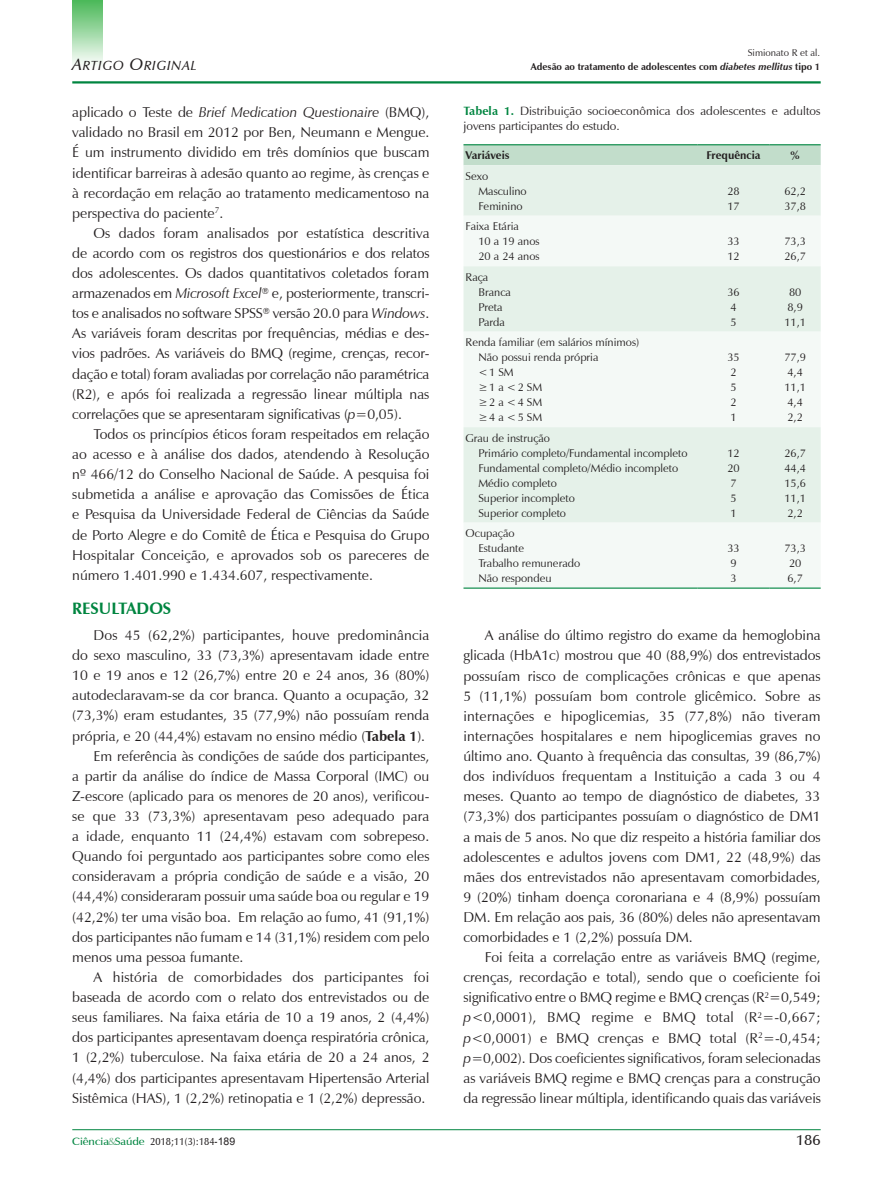
<style>
.page{position:relative;width:893px;height:1191px;background:#fff}
.page>*{position:absolute;margin:0;border:0;box-sizing:border-box;transform-origin:0 0}
.t1{font:700 16.5px "Zapf Humanist 601 BT";color:#008540}
.t2{font:600 15px "Zapf Humanist 601 BT";color:#231f20}
.t3{font:14.25px/20.1px "Zapf Humanist 601 BT";color:#231f20;text-align:justify}
.t4{font:13.2px "Zapf Humanist 601 BT Demi Italic SC800";letter-spacing:.065em;color:#231f20}
.t5{font:12px/14.2px "Zapf Humanist 601 BT";letter-spacing:.01em;color:#231f20}
.t6{font:11.25px/15px "Zapf Humanist 601 BT";color:#231f20}
.t7{font:700 11.25px "Zapf Humanist 601 BT";color:#231f20}
.t8{font:600 10.5px "Zapf Humanist 601 BT";color:#231f20;scale:.9 1}
.t9{font:700 9.75px/13.5px "Zapf Humanist 601 BT";color:#231f20;text-align:right}
.s1{font-size:16.5px}
.s2{font-style:italic}
.s3{color:#312f30}
.s4{font-weight:700}
.s5{font-weight:400}
.s6{font-weight:700;color:#008540}
.s7{color:#008540}
.s8{color:#71b48c}
.s9{font-family:"Arial";font-weight:400}
</style>
<div class="page">
<hr style="left:72px;top:1129px;width:749px;height:1px;background:#008540">
<hr style="left:72px;top:81px;width:749px;height:2px;background:#008540">
<div style="left:71px;top:9px;width:33px;height:64px;background:#49b857;opacity:.75"></div>
<div style="left:71px;top:0;width:33px;height:35px;background:#49b857;opacity:.75"></div>
<div style="left:463px;top:145px;width:358px;height:20px;background:#c2ddcb"></div>
<div style="left:463px;top:165px;width:358px;height:51px;background:#e5f1e9"></div>
<svg style="left:463px;top:216px;width:358px;height:371px;fill:#f4f9f6"></svg>
<hr style="left:463px;top:144px;width:234px;height:1px;background:#008540">
<hr style="left:697px;top:144px;width:73px;height:1px;background:#008540">
<hr style="left:770px;top:144px;width:51px;height:1px;background:#008540">
<hr style="left:463px;top:587px;width:234px;height:1px;background:#008540">
<hr style="left:697px;top:587px;width:73px;height:1px;background:#008540">
<hr style="left:770px;top:587px;width:51px;height:1px;background:#008540">
<p class="t4" style="left:72px;top:57px;width:126px"><span class="s1">A</span>RTIGO <span class="s1">O</span>RIGINAL</p>
<p class="t3" style="left:72px;top:102px;width:359px">aplicado o Teste de <span class="s2">Brief Medication Questionaire</span> (BMQ), validado no Brasil em 2012 por Ben, Neumann e Mengue.<br>É um instrumento dividido em três domínios que buscam identificar barreiras à adesão quanto ao regime, às crenças e à recordação em relação ao tratamento medicamentoso na perspectiva do paciente<sup>7</sup>.</p>
<p class="t3" style="left:72px;top:223px;width:359px;text-indent:21px">Os dados foram analisados por estatística descritiva de acordo com os registros dos questionários e dos relatos dos adolescentes. Os dados quantitativos coletados foram armazenados em <span class="s2">Microsoft Excel</span><sup>®</sup> e, posteriormente, transcri&shy;tos e analisados no software SPSS<sup>®</sup> versão 20.0 para <span class="s2">Windows</span>.<br>As variáveis foram descritas por frequências, médias e des&shy;vios padrões. As variáveis do BMQ (regime, crenças, recor&shy;dação e total) foram avaliadas por correlação não paramétrica (R2), e após foi realizada a regressão linear múltipla nas correlações que se apresentaram significativas (<span class="s2">p</span>=0,05).</p>
<p class="t3" style="left:72px;top:424px;width:359px;text-indent:21px">Todos os princípios éticos foram respeitados em relação ao acesso e à análise dos dados, atendendo à Resolução nº <span class="s3">4</span>66/12 do Conselho Nacional de Saúde. A pesquisa foi submetida a análise e aprovação das Comissões de Ética e Pesquisa da Universidade Federal de Ciências da Saúde de Porto Alegre e do Comitê de Ética e Pesquisa do Grupo Hospitalar Conceição, e aprovados sob os pareceres de número 1.<span class="s3">4</span>01.990 e 1.<span class="s3">4</span>3<span class="s3">4</span>.607, respectivamente.</p>
<p class="t1" style="left:72px;top:597px;width:101px">RESULTADOS</p>
<p class="t3" style="left:94px;top:625px;width:337px">Dos <span class="s3">4</span>5 (62,2%) participantes, houve predominância</p>
<p class="t3" style="left:72px;top:645px;width:359px">do sexo masculino, 33 (73,3%) apresentavam idade entre</p>
<p class="t3" style="left:72px;top:665px;width:359px">10 e 19 anos e 12 (26,7%) entre 20 e 2<span class="s3">4</span> anos, 36 (80%)</p>
<p class="t3" style="left:72px;top:685px;width:359px">autodeclaravam-se da cor branca. Quanto a ocupação, 32</p>
<p class="t3" style="left:72px;top:705px;width:359px">(73,3%) eram estudantes, 35 (77,9%) não possuíam renda</p>
<p class="t3" style="left:72px;top:725px;width:354px">própria, e 20 (<span class="s3">44</span>,<span class="s3">4</span>%) estavam no ensino médio (<span class="s4">Tabela 1</span>).</p>
<p class="t3" style="left:94px;top:745px;width:337px">Em referência às condições de saúde dos participantes,</p>
<p class="t3" style="left:72px;top:766px;width:359px">a partir da análise do índice de Massa Corporal (IMC) ou</p>
<p class="t3" style="left:72px;top:786px;width:359px">Z-escore (aplicado para os menores de 20 anos), verificou-</p>
<p class="t3" style="left:72px;top:806px;width:359px">se que 33 (73,3%) apresentavam peso adequado para</p>
<p class="t3" style="left:72px;top:826px;width:359px">a idade, enquanto 11 (2<span class="s3">4</span>,<span class="s3">4</span>%) estavam com sobrepeso.</p>
<p class="t3" style="left:72px;top:846px;width:359px">Quando foi perguntado aos participantes sobre como eles</p>
<p class="t3" style="left:72px;top:866px;width:359px">consideravam a própria condição de saúde e a visão, 20</p>
<p class="t3" style="left:72px;top:886px;width:359px">(<span class="s3">44</span>,<span class="s3">4</span>%) consideraram possuir uma saúde boa ou regular e 19</p>
<p class="t3" style="left:72px;top:906px;width:359px">(<span class="s3">4</span>2,2%) ter uma visão boa. Em relação ao fumo, <span class="s3">4</span>1 (91,1%)</p>
<p class="t3" style="left:72px;top:926px;width:359px">dos participantes não fumam e 1<span class="s3">4</span> (31,1%) residem com pelo</p>
<p class="t3" style="left:72px;top:947px;width:173px">menos uma pessoa fumante.</p>
<p class="t3" style="left:94px;top:967px;width:337px">A história de comorbidades dos participantes foi</p>
<p class="t3" style="left:72px;top:987px;width:359px">baseada de acordo com o relato dos entrevistados ou de</p>
<p class="t3" style="left:72px;top:1007px;width:359px">seus familiares. Na faixa etária de 10 a 19 anos, 2 (<span class="s3">4</span>,<span class="s3">4</span>%)</p>
<p class="t3" style="left:72px;top:1027px;width:359px">dos participantes apresentavam doença respiratória crônica,</p>
<p class="t3" style="left:72px;top:1047px;width:359px">1 (2,2%) tuberculose. Na faixa etária de 20 a 2<span class="s3">4</span> anos, 2</p>
<p class="t3" style="left:72px;top:1067px;width:359px">(<span class="s3">4</span>,<span class="s3">4</span>%) dos participantes apresentavam Hipertensão Arterial</p>
<p class="t3" style="left:72px;top:1087px;width:355px">Sistêmica (HAS), 1 (2,2%) retinopatia e 1 (2,2%) depressão.</p>
<p class="t9" style="left:531px;top:46px;width:291px"><span class="s5">Simionato R et al.<br></span>Adesão ao tratamento de adolescentes com <span class="s2">diabetes mellitus</span> tipo 1</p>
<p class="t5" style="left:463px;top:104px;width:359px"><span class="s6">Tabela 1.</span> Distribuição socioeconômica dos adolescentes e adultos jovens participantes do estudo.</p>
<p class="t7" style="left:466px;top:148px;width:46px">Variáveis</p>
<p class="t7" style="left:706px;top:148px;width:56px">Frequência</p>
<p class="t7" style="left:791px;top:148px;width:11px">%</p>
<p class="t6" style="left:478px;top:168px;width:50px;text-indent:-13px">Sexo<br>Masculino<br>Feminino</p>
<p class="t6" style="left:727px;top:183px;width:14px">28<br>17</p>
<p class="t6" style="left:784px;top:183px;width:23px">62,2<br>37,8</p>
<p class="t6" style="left:478px;top:219px;width:63px;text-indent:-13px">Faixa Etária<br>10 a 19 anos<br>20 a 24 anos</p>
<p class="t6" style="left:478px;top:269px;width:34px;text-indent:-13px">Raça<br>Branca<br>Preta<br>Parda</p>
<p class="t6" style="left:478px;top:335px;width:162px;text-indent:-13px">Renda familiar (em salários mínimos)<br>Não possui renda própria<br>&lt;1 SM<br>≥ 1a&lt; 2SM<br>≥ 2a&lt; 4SM<br>≥ 4a&lt; 5SM</p>
<p class="t6" style="left:478px;top:430px;width:211px;text-indent:-13px">Grau de instrução<br>Primário completo/Fundamental incompleto<br>Fundamental completo/Médio incompleto<br>Médio completo<br>Superior incompleto<br>Superior completo</p>
<p class="t6" style="left:478px;top:525px;width:103px;text-indent:-13px">Ocupação<br>Estudante<br>Trabalho remunerado<br>Não respondeu</p>
<p class="t6" style="left:727px;top:234px;width:14px">33<br>12</p>
<p class="t6" style="left:784px;top:234px;width:23px">73,3<br>26,7</p>
<p class="t6" style="left:727px;top:284px;width:14px">36<br>4<br>5</p>
<p class="t6" style="left:784px;top:284px;width:23px;text-align:center">80<br>8,9<br>11,1</p>
<p class="t6" style="left:727px;top:350px;width:14px">35<br>2<br>5<br>2<br>1</p>
<p class="t6" style="left:784px;top:350px;width:23px">77,9<br>4,4<br>11,1<br>4,4<br>2,2</p>
<p class="t6" style="left:727px;top:445px;width:14px">12<br>20<br>7<br>5<br>1</p>
<p class="t6" style="left:784px;top:445px;width:23px;text-align:justify">26,7<br>44,4<br>15,6<br>11,1<br>2,2</p>
<p class="t6" style="left:727px;top:540px;width:14px">33<br>9<br>3</p>
<p class="t6" style="left:784px;top:540px;width:23px">73,3<br>20<br>6,7</p>
<p class="t3" style="left:463px;top:625px;width:359px;text-indent:21px">A análise do último registro do exame da hemoglobina glicada (HbA1c) mostrou que <span class="s3">4</span>0 (88,9%) dos entrevistados possuíam risco de complicações crônicas e que apenas 5 (11,1%) possuíam bom controle glicêmico. Sobre as internações e hipoglicemias, 35 (77,8%) não tiveram internações hospitalares e nem hipoglicemias graves no último ano. Quanto à frequência das consultas, 39 (86,7%) dos indivíduos frequentam a Instituição a cada 3 ou <span class="s3">4 </span>meses. Quanto ao tempo de diagnóstico de diabetes, 33 (73,3%) dos participantes possuíam o diagnóstico de DM1 a mais de 5 anos. No que diz respeito a história familiar dos adolescentes e adultos jovens com DM1, 22 (<span class="s3">4</span>8,9%) das mães dos entrevistados não apresentavam comorbidades, 9 (20%) tinham doença coronariana e <span class="s3">4</span> (8,9%) possuíam DM. Em relação aos pais, 36 (80%) deles não apresentavam comorbidades e 1 (2,2%) possuía DM.</p>
<p class="t3" style="left:463px;top:947px;width:359px;text-indent:21px">Foi feita a correlação entre as variáveis BMQ (regime, crenças, recordação e total), sendo que o coeficiente foi significativo entre o BMQ regime e BMQ crenças (R<sup>2</sup>=0,5<span class="s3">4</span>9; <span class="s2">p</span>&lt;0,0001), BMQ regime e BMQ total (R<sup>2</sup>=-0,667; <span class="s2">p</span>&lt;0,0001) e BMQ crenças e BMQ total (R<sup>2</sup>=-0,<span class="s3">4</span>5<span class="s3">4</span>; <span class="s2">p</span>=0,002). Dos coeficientes significativos, foram selecionadas as variáveis BMQ regime e BMQ crenças para a construção da regressão linear múltipla, identificando quais das variáveis</p>
<p class="t8" style="left:72px;top:1134px;width:183px"><span class="s7">Ciência</span><span class="s8">&amp;</span><span class="s7">Saúde</span> 2018;11(3):184-<span class="s9">189</span></p>
<p class="t2" style="left:796px;top:1130px;width:26px">186</p>
</div>
